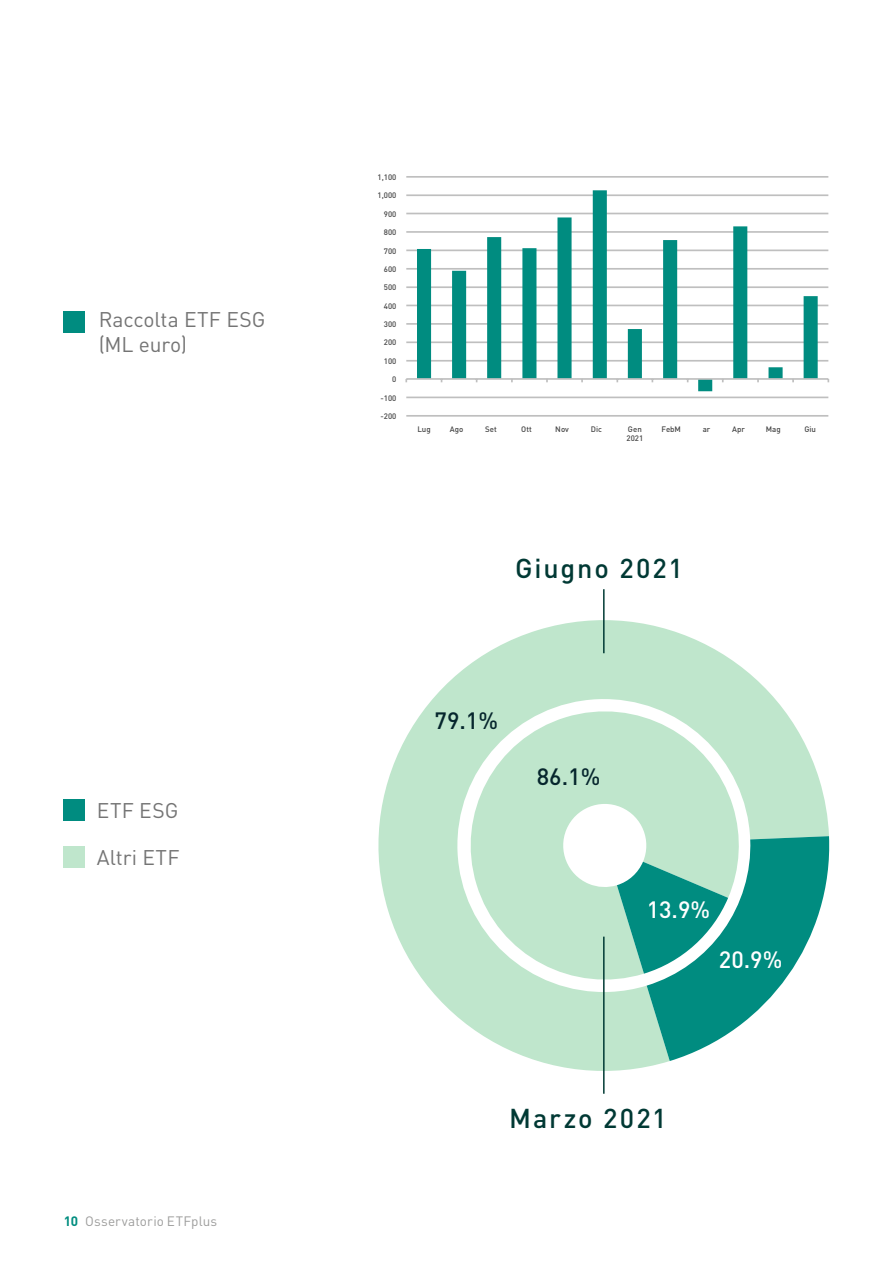
<style>
.page{position:relative;width:893px;height:1263px;background:#fff}
.page>*{position:absolute;margin:0;border:0;box-sizing:border-box;transform-origin:0 0}
.t1{font:500 27px "DIN Pro";letter-spacing:.07em;color:#003934}
.t2{font:500 23.4px "DIN Pro";color:#06262d}
.t3{font:500 23.4px "DIN Pro";color:#fff}
.t4{font:21px/25.2px "DIN Pro";letter-spacing:.005em;color:#747474}
.t5{font:13.5px "DIN Pro";letter-spacing:.015em;color:#9d9d9c}
.t6{font:500 7.8px/9.4px "DIN Pro";color:#454545}
.s1{font-weight:700;color:#008d7f}
</style>
<div class="page">
<svg style="left:378px;top:620px;width:451px;height:451px;fill:#bfe6cc"></svg>
<svg style="left:455px;top:696px;width:287px;height:299px;fill:#bfe6cc"></svg>
<svg style="left:617px;top:836px;width:213px;height:225px"></svg>
<hr style="left:406px;top:415px;width:422px;height:2px;background:#bfbfbf">
<hr style="left:406px;top:397px;width:422px;height:1px;background:#bfbfbf">
<hr style="left:406px;top:360px;width:422px;height:2px;background:#bfbfbf">
<hr style="left:406px;top:341px;width:422px;height:2px;background:#bfbfbf">
<hr style="left:406px;top:323px;width:422px;height:2px;background:#bfbfbf">
<hr style="left:406px;top:305px;width:422px;height:1px;background:#bfbfbf">
<hr style="left:406px;top:286px;width:422px;height:2px;background:#bfbfbf">
<hr style="left:406px;top:268px;width:422px;height:2px;background:#bfbfbf">
<hr style="left:406px;top:249px;width:422px;height:2px;background:#bfbfbf">
<hr style="left:406px;top:231px;width:422px;height:2px;background:#bfbfbf">
<hr style="left:406px;top:213px;width:422px;height:1px;background:#bfbfbf">
<hr style="left:406px;top:194px;width:422px;height:2px;background:#bfbfbf">
<hr style="left:406px;top:176px;width:422px;height:2px;background:#bfbfbf">
<svg style="left:417px;top:190px;width:401px;height:201px"></svg>
<hr style="left:406px;top:378px;width:422px;height:2px;background:#bfbfbf">
<div style="left:64px;top:799px;width:21px;height:22px;background:#008c80"></div>
<div style="left:64px;top:311px;width:21px;height:21px;background:#008c80"></div>
<div style="left:64px;top:846px;width:21px;height:21px;background:#bfe6cc"></div>
<hr style="left:603px;top:937px;width:2px;height:157px;background:#003a34">
<hr style="left:603px;top:589px;width:2px;height:64px;background:#003a34">
<h3 class="t4" style="left:99px;top:305px;width:168px">Raccolta ETF ESG (ML euro)</h3>
<h3 class="t4" style="left:97px;top:796px;width:83px">ETF ESG</h3>
<h3 class="t4" style="left:97px;top:843px;width:84px">Altri ETF</h3>
<h3 class="t5" style="left:64px;top:1211px;width:155px"><span class="s1">10</span> Osservatorio ETFplus</h3>
<p class="t6" style="left:378px;top:172px;width:20px">1,100</p>
<p class="t6" style="left:378px;top:190px;width:20px">1,000</p>
<p class="t6" style="left:384px;top:208px;width:14px">900</p>
<p class="t6" style="left:384px;top:227px;width:14px">800</p>
<p class="t6" style="left:384px;top:245px;width:14px">700</p>
<p class="t6" style="left:384px;top:264px;width:14px">600</p>
<p class="t6" style="left:384px;top:282px;width:14px">500</p>
<p class="t6" style="left:384px;top:300px;width:14px">400</p>
<p class="t6" style="left:384px;top:319px;width:14px">300</p>
<p class="t6" style="left:384px;top:337px;width:14px">200</p>
<p class="t6" style="left:384px;top:355px;width:14px">100</p>
<p class="t6" style="left:392px;top:374px;width:6px">0</p>
<p class="t6" style="left:381px;top:392px;width:17px">-100</p>
<p class="t6" style="left:381px;top:411px;width:17px">-200</p>
<p class="t6" style="left:417px;top:423px;width:15px">Lug</p>
<p class="t6" style="left:450px;top:423px;width:15px">Ago</p>
<p class="t6" style="left:485px;top:423px;width:13px">Set</p>
<p class="t6" style="left:521px;top:423px;width:12px">Ott</p>
<p class="t6" style="left:555px;top:423px;width:15px">Nov</p>
<p class="t6" style="left:591px;top:423px;width:13px">Dic</p>
<p class="t6" style="left:626px;top:423px;width:18px">Gen<br>2021</p>
<p class="t6" style="left:661px;top:423px;width:21px">FebM</p>
<p class="t6" style="left:703px;top:423px;width:9px">ar</p>
<p class="t6" style="left:732px;top:423px;width:14px">Apr</p>
<p class="t6" style="left:766px;top:423px;width:16px">Mag</p>
<p class="t6" style="left:804px;top:423px;width:13px">Giu</p>
<h1 class="t1" style="left:515px;top:547px;width:169px">Giugno 2021</h1>
<h2 class="t2" style="left:435px;top:702px;width:65px">79.1%</h2>
<h2 class="t2" style="left:537px;top:757px;width:65px">86.1%</h2>
<h2 class="t3" style="left:647px;top:890px;width:65px">13.9%</h2>
<h2 class="t3" style="left:719px;top:941px;width:65px">20.9%</h2>
<h1 class="t1" style="left:509px;top:1096px;width:159px">Marzo 2021</h1>
</div>
